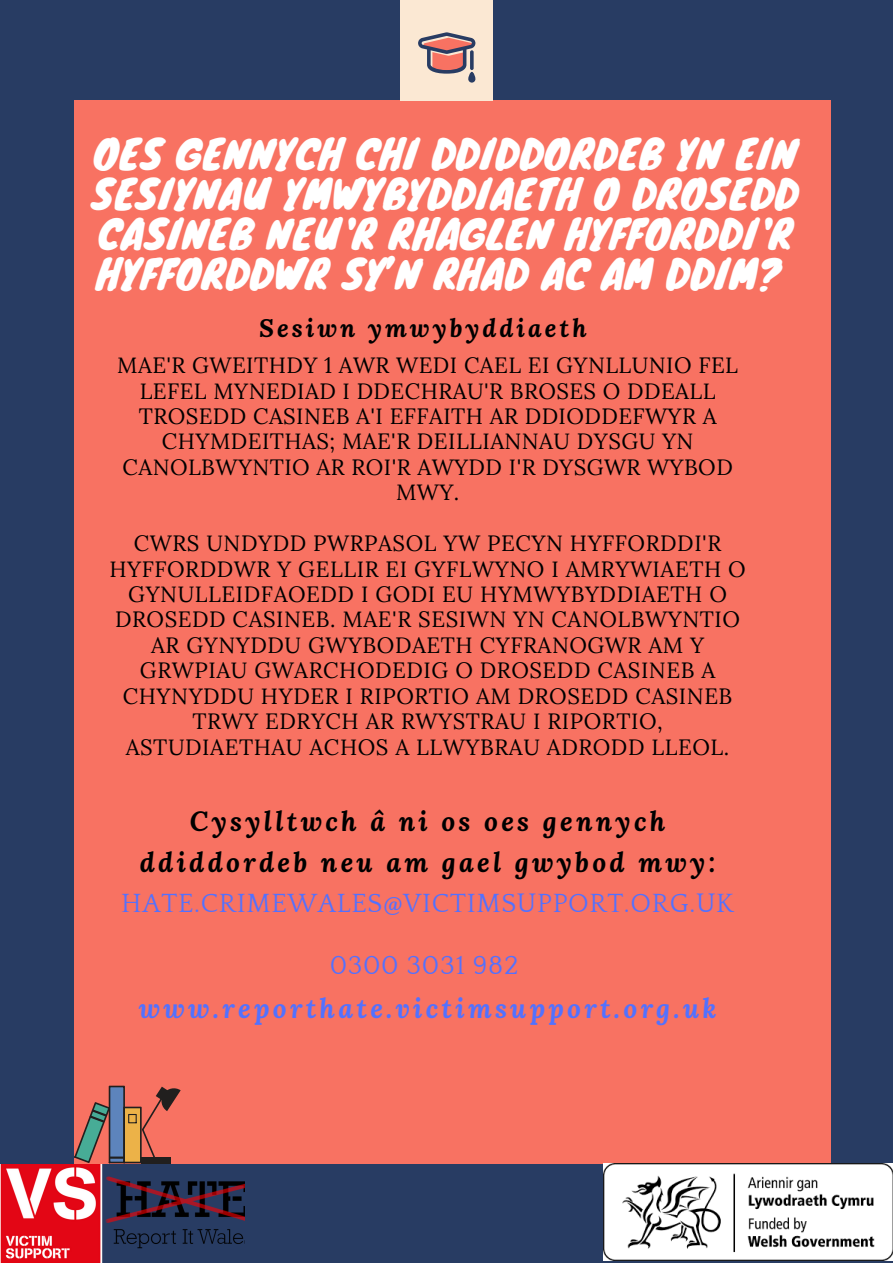
<style>
.page{position:relative;width:893px;height:1263px;background:#283c63}
.page>*{position:absolute;margin:0;border:0;box-sizing:border-box;transform-origin:0 0}
.t1{font:39.45px/40.2px "Knewave";letter-spacing:.02em;color:#fff}
.t2{font:italic 700 27px/41.1px "Lora";letter-spacing:.12em;color:#000;text-align:center}
.t3{font:27px "Quattrocento";letter-spacing:.025em;color:#5271ff}
.t4{font:italic 700 27px "Lora";letter-spacing:.12em;color:#5271ff}
.t5{font:italic 700 24.9px "Lora";letter-spacing:.12em;color:#000}
.t6{font:22.12px/25.4px "Lora";letter-spacing:.025em;color:#000;text-align:center}
</style>
<div class="page">
<div style="left:74px;top:100px;width:757px;height:1063px;background:#f87262"></div>
<div style="left:400px;top:0;width:93px;height:100px;background:#fbe8d3"></div>
<svg style="left:418px;top:32px;width:57px;height:42px"></svg>
<hr style="left:470px;top:50px;width:3px;height:20px;background:#283c63;border-radius:2px">
<div style="left:468px;top:72px;width:7px;height:11px;background:#283c63;border-radius:4px"></div>
<img style="left:0;top:1164px;width:244px;height:98px">
<img style="left:603px;top:1163px;width:290px;height:98px">
<svg style="left:74px;top:1086px;width:107px;height:77px"></svg>
<h1 class="t1" style="left:92px;top:132px;width:708px">OES GENNYCH CHI DDIDDORDEB YN EIN SESIYNAU YMWYBYDDIAETH O DROSEDD CASINEB NEU'R RHAGLEN HYFFORDDI'R HYFFORDDWR SY’N RHAD AC AM DDIM?</h1>
<p class="t5" style="left:259px;top:311px;width:329px">Sesiwn ymwybyddiaeth</p>
<p class="t6" style="left:117px;top:352px;width:622px">MAE'R GWEITHDY 1 AWR WEDI CAEL EI GYNLLUNIO FEL LEFEL MYNEDIAD I DDECHRAU'R BROSES O DDEALL TROSEDD CASINEB A'I EFFAITH AR DDIODDEFWYR A CHYMDEITHAS; MAE'R DEILLIANNAU DYSGU YN CANOLBWYNTIO AR ROI'R AWYDD I'R DYSGWR WYBOD MWY.</p>
<p class="t6" style="left:109px;top:530px;width:638px">CWRS UNDYDD PWRPASOL YW PECYN HYFFORDDI'R HYFFORDDWR Y GELLIR EI GYFLWYNO I AMRYWIAETH O GYNULLEIDFAOEDD I GODI EU HYMWYBYDDIAETH O DROSEDD CASINEB. MAE'R SESIWN YN CANOLBWYNTIO AR GYNYDDU GWYBODAETH CYFRANOGWR AM Y GRWPIAU GWARCHODEDIG O DROSEDD CASINEB A CHYNYDDU HYDER I RIPORTIO AM DROSEDD CASINEB TRWY EDRYCH AR RWYSTRAU I RIPORTIO, ASTUDIAETHAU ACHOS A LLWYBRAU ADRODD LLEOL.</p>
<p class="t2" style="left:140px;top:800px;width:577px">Cysylltwch â ni os oes gennych ddiddordeb neu am gael gwybod mwy:</p>
<p class="t3" style="left:121px;top:889px;width:614px">HATE.CRIMEWALES@VICTIMSUPPORT.ORG.UK</p>
<p class="t3" style="left:330px;top:951px;width:190px">0300 3031 982</p>
<p class="t4" style="left:139px;top:990px;width:579px">www.reporthate.victimsupport.org.uk</p>
</div>
